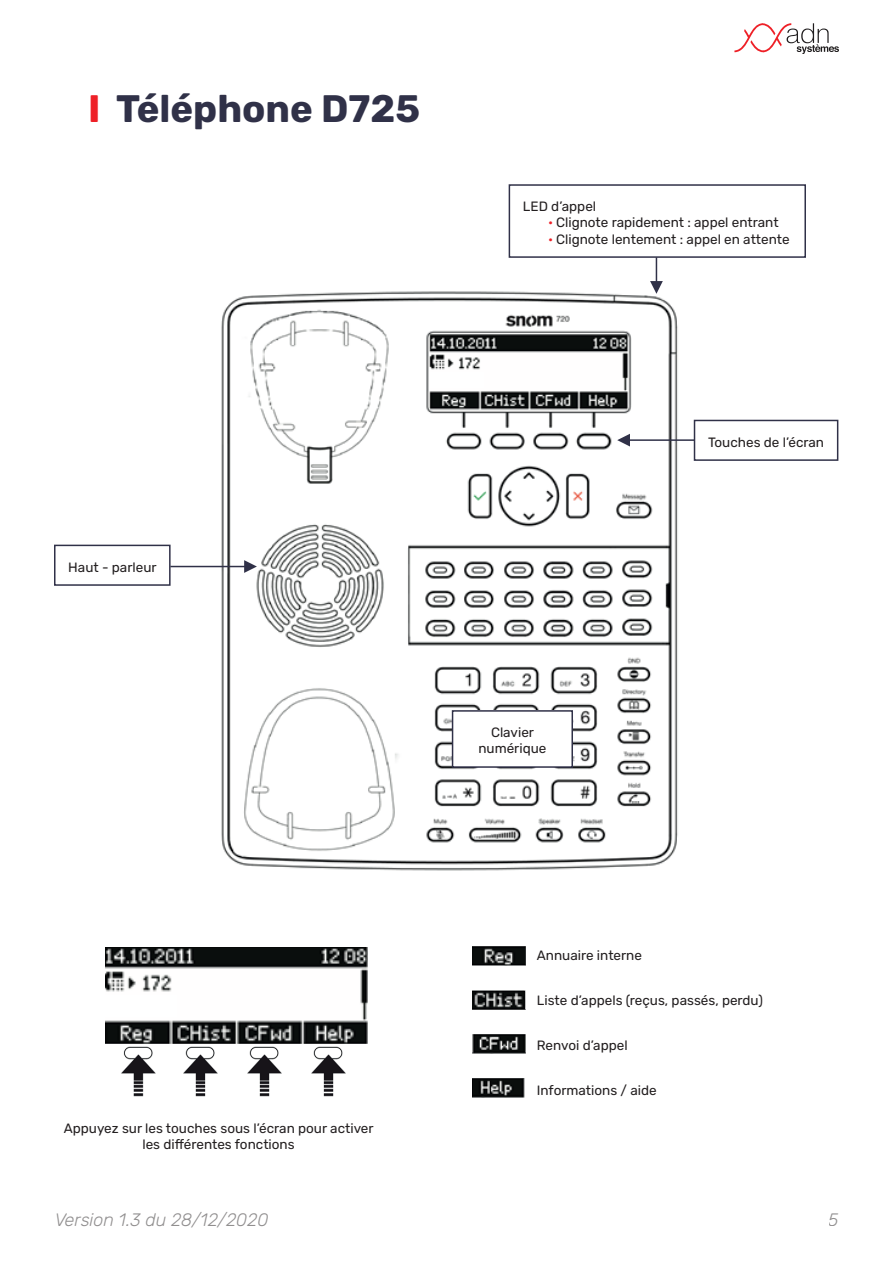
<style>
.page{position:relative;width:893px;height:1263px;background:#fff}
.page>*{position:absolute;margin:0;border:0;box-sizing:border-box;transform-origin:0 0}
.t1{font:700 38.25px "Rubik";color:#303148}
.t2{font:italic 300 18px "Rubik";color:#231f20}
.t3{font:13.5px/16.2px "Rubik";color:#231f20;text-align:center}
.s1{color:#ee2027}
</style>
<div class="page">
<svg style="left:734px;top:23px;width:105px;height:31px"></svg>
<img style="left:218px;top:291px;width:460px;height:580px">
<div style="left:509px;top:184px;width:297px;height:74px;border:2px solid #303148"></div>
<hr style="left:656px;top:257px;width:1px;height:33px;background:#303148">
<svg style="left:650px;top:281px;width:13px;height:13px"></svg>
<div style="left:694px;top:420px;width:144px;height:41px;border:2px solid #303148"></div>
<div style="left:54px;top:545px;width:117px;height:41px;border:2px solid #303148"></div>
<hr style="left:170px;top:566px;width:83px;height:1px;background:#303148">
<svg style="left:244px;top:560px;width:13px;height:13px"></svg>
<div style="left:453px;top:711px;width:119px;height:56px;background:#fff"></div>
<div style="left:452px;top:710px;width:121px;height:58px;border:2px solid #303148"></div>
<hr style="left:621px;top:439px;width:73px;height:2px;background:#303148">
<svg style="left:617px;top:434px;width:13px;height:12px"></svg>
<img style="left:121px;top:1046px;width:225px;height:51px">
<img style="left:472px;top:946px;width:53px;height:1px">
<img style="left:472px;top:1009px;width:53px;height:1px">
<img style="left:472px;top:1034px;width:53px;height:19px">
<img style="left:472px;top:1078px;width:53px;height:19px">
<img style="left:105px;top:947px;width:263px;height:97px">
<img style="left:472px;top:947px;width:53px;height:18px">
<img style="left:472px;top:991px;width:53px;height:18px">
<h1 class="t1" style="left:88px;top:86px;width:333px"><span class="s1">I</span> Téléphone D725</h1>
<p class="t3" style="left:548px;top:199px;width:243px;text-align:left;text-indent:-26px">LED d’appel<br><span class="s1">·</span> Clignote rapidement : appel entrant<br><span class="s1">·</span> Clignote lentement : appel en attente</p>
<p class="t3" style="left:68px;top:559px;width:90px">Haut - parleur</p>
<p class="t3" style="left:478px;top:725px;width:69px">Clavier numérique</p>
<p class="t3" style="left:708px;top:434px;width:118px">Touches de l’écran</p>
<p class="t3" style="left:64px;top:1120px;width:311px">Appuyez sur les touches sous l’écran pour activer les différentes fonctions</p>
<p class="t3" style="left:537px;top:947px;width:107px">Annuaire interne</p>
<p class="t3" style="left:537px;top:992px;width:228px">Liste d’appels (reçus, passés, perdu)</p>
<p class="t3" style="left:537px;top:1037px;width:92px">Renvoi d’appel</p>
<p class="t3" style="left:537px;top:1082px;width:121px">Informations / aide</p>
<h2 class="t2" style="left:54px;top:1209px;width:216px">Version 1.3 du 28/12/2020</h2>
<h2 class="t2" style="left:829px;top:1210px;width:12px">5</h2>
</div>
